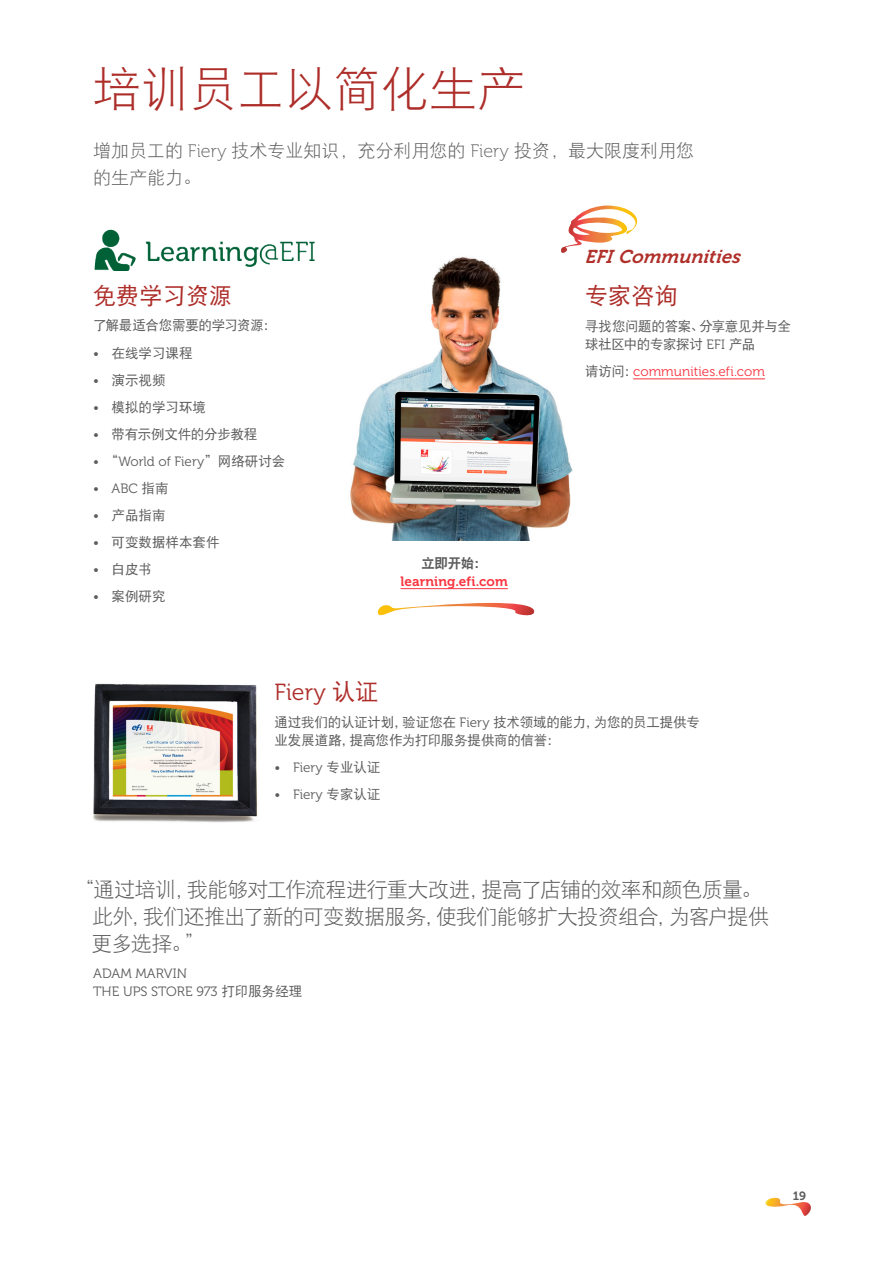
<style>
.page{position:relative;width:893px;height:1263px;background:#fff}
.page>*{position:absolute;margin:0;border:0;box-sizing:border-box;transform-origin:0 0}
.t1{font:48px "DF Hei W3";color:#ad2d29}
.t2{font:23.25px "DF Hei W5";color:#ad2d29}
.t3{font:23.25px "Museo 300";color:#ad2d29}
.t4{font:21px/27px "DF Hei W3";letter-spacing:-.035em;color:#5b5b5b}
.t5{font:italic 18.6px "Museo 700";color:#b0302a}
.t6{font:18px/27px "DF Hei W3";color:#5b5b5b}
.t7{font:13.5px/18px "DF Hei W5";letter-spacing:-.02em;color:#5b5b5b}
.t8{font:13.5px/18px "Museo 300";color:#5b5b5b}
.t9{font:13.5px "Museo 300";letter-spacing:.005em;color:#f9343f}
.t10{font:13.5px "DF Hei W5";color:#5b5b5b}
.t11{font:13.5px "Museo 700";letter-spacing:.005em;color:#f9343f}
.t12{font:13.5px "DF Hei W9";color:#5b5b5b}
.t13{font:12px "Museo 700";color:#5b5b5b}
.s1{font-family:"Museo 100"}
.s2{font-family:"Museo 300"}
.s3{font-family:"DF Hei W5"}
.s4{font-family:"DF Hei W5";color:#5b5b5b}
</style>
<div class="page">
<svg style="left:765px;top:1198px;width:46px;height:18px"></svg>
<img style="left:350px;top:257px;width:223px;height:283px">
<img style="left:93px;top:683px;width:164px;height:140px">
<img style="left:94px;top:229px;width:221px;height:42px">
<hr style="left:633px;top:378px;width:132px;height:1px;background:#f9343f">
<hr style="left:400px;top:588px;width:108px;height:1px;background:#f9343f">
<svg style="left:377px;top:603px;width:158px;height:13px"></svg>
<svg style="left:561px;top:206px;width:77px;height:47px"></svg>
<h1 class="t1" style="left:93px;top:64px;width:433px">培训员工以简化生产</h1>
<h3 class="t6" style="left:93px;top:137px;width:603px">增加员工的 <span class="s1">Fiery</span> 技术专业知识，充分利用您的 <span class="s1">Fiery</span> 投资，最大限度利用您的生产能力。</h3>
<h2 class="t2" style="left:93px;top:284px;width:141px">免费学习资源</h2>
<p class="t7" style="left:93px;top:317px;width:185px">了解最适合您需要的学习资源：</p>
<p class="t7" style="left:93px;top:344px;width:101px"><span class="s2">•</span> 在线学习课程</p>
<p class="t7" style="left:93px;top:371px;width:74px"><span class="s2">•</span> 演示视频</p>
<p class="t10" style="left:93px;top:400px;width:115px"><span class="s2">•</span> 模拟的学习环境</p>
<p class="t7" style="left:93px;top:425px;width:166px"><span class="s2">•</span> 带有示例文件的分步教程</p>
<p class="t8" style="left:93px;top:452px;width:194px">• <span class="s3">“</span>World of Fiery<span class="s3">”网络研讨会</span></p>
<p class="t8" style="left:93px;top:479px;width:77px">• ABC <span class="s3">指南</span></p>
<p class="t7" style="left:93px;top:506px;width:74px"><span class="s2">•</span> 产品指南</p>
<p class="t10" style="left:93px;top:535px;width:128px"><span class="s2">•</span> 可变数据样本套件</p>
<p class="t7" style="left:93px;top:560px;width:61px"><span class="s2">•</span> 白皮书</p>
<p class="t7" style="left:93px;top:587px;width:74px"><span class="s2">•</span> 案例研究</p>
<p class="t12" style="left:421px;top:556px;width:67px">立即开始：</p>
<p class="t11" style="left:400px;top:573px;width:109px">learning.efi.com</p>
<h3 class="t5" style="left:585px;top:246px;width:160px">EFI Communities</h3>
<h2 class="t2" style="left:585px;top:284px;width:94px">专家咨询</h2>
<p class="t7" style="left:585px;top:317px;width:207px">寻找您问题的答案、分享意见并与全球社区中的专家探讨 <span class="s2">EFI</span> 产品</p>
<p class="t9" style="left:585px;top:364px;width:182px"><span class="s4">请访问：</span>communities.efi.com</p>
<h2 class="t3" style="left:274px;top:680px;width:106px">Fiery <span class="s3">认证</span></h2>
<p class="t7" style="left:274px;top:713px;width:427px">通过我们的认证计划，验证您在 <span class="s2">Fiery</span> 技术领域的能力，为您的员工提供专业发展道路，提高您作为打印服务提供商的信誉：</p>
<p class="t8" style="left:274px;top:758px;width:108px">• Fiery <span class="s3">专业认证</span></p>
<p class="t8" style="left:274px;top:785px;width:108px">• Fiery <span class="s3">专家认证</span></p>
<h3 class="t4" style="left:92px;top:876px;width:679px;text-indent:-17px">“通过培训，我能够对工作流程进行重大改进，提高了店铺的效率和颜色质量。此外，我们还推出了新的可变数据服务，使我们能够扩大投资组合，为客户提供更多选择。”</h3>
<p class="t8" style="left:93px;top:964px;width:211px">ADAM MARVIN<br>THE UPS STORE 973 <span class="s3">打印服务经理</span></p>
<p class="t13" style="left:793px;top:1189px;width:15px">19</p>
</div>
